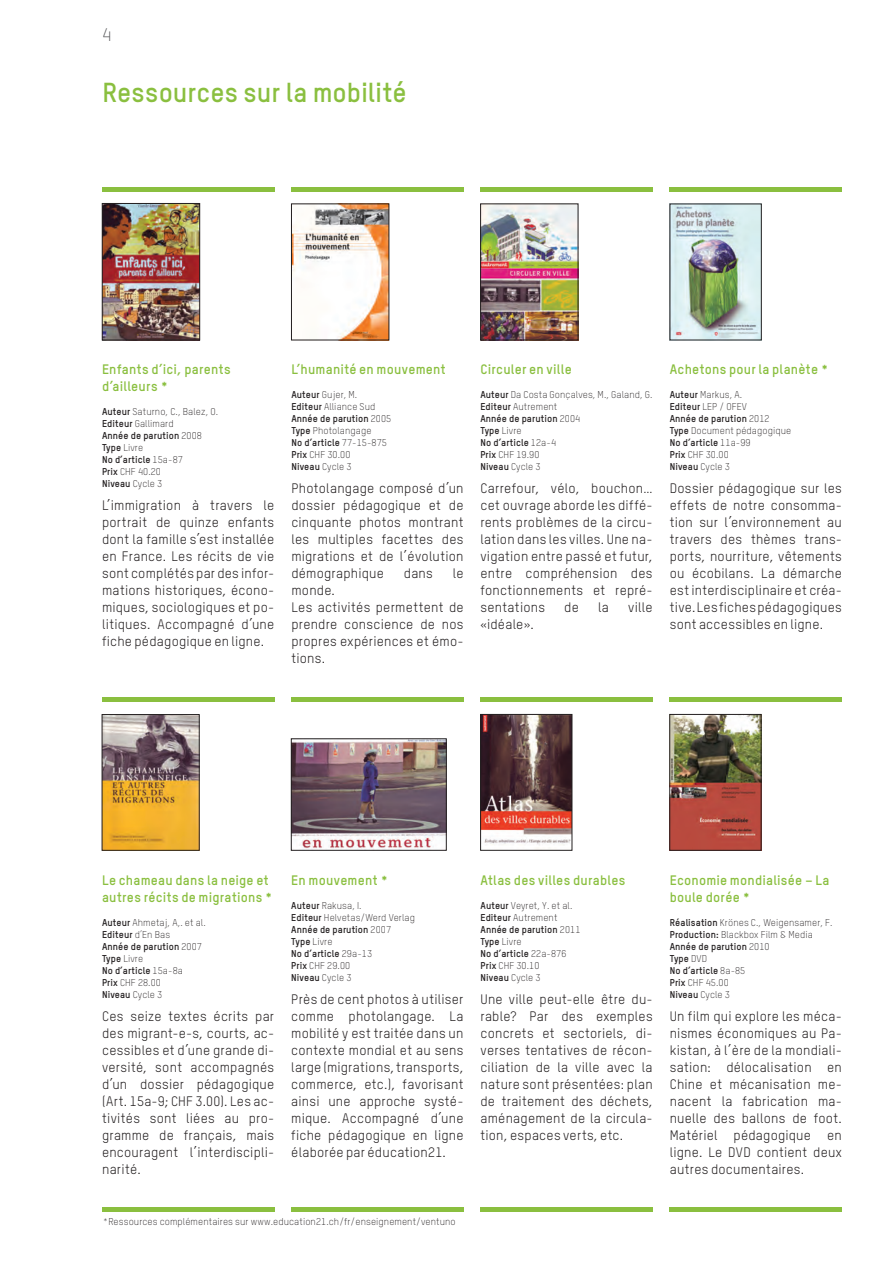
<style>
.page{position:relative;width:893px;height:1263px;background:#fff}
.page>*{position:absolute;margin:0;border:0;box-sizing:border-box;transform-origin:0 0}
.t1{font:700 27px "TSTARPRO";letter-spacing:.005em;color:#8abf3f}
.t2{font:300 18px "TSTARPRO";color:#57585a}
.t3{font:13.5px/17px "TSTARPRO";letter-spacing:.015em;color:#231f20;text-align:justify}
.t4{font:700 13.5px/17px "TSTARPRO";letter-spacing:.015em;color:#8abf3f}
.t5{font:300 9.75px/12px "TSTARPRO";letter-spacing:.01em;color:#231f20}
.t6{font:700 9.75px/12px "TSTARPRO";letter-spacing:.01em;color:#231f20}
.s1{font-weight:700}
.s2{font-weight:300}
</style>
<div class="page">
<img style="left:293px;top:740px;width:151px;height:108px">
<div style="left:291px;top:738px;width:155px;height:112px;border:1px solid #231f20"></div>
<img style="left:293px;top:206px;width:94px;height:132px">
<div style="left:291px;top:204px;width:98px;height:136px;border:1px solid #231f20"></div>
<img style="left:672px;top:206px;width:87px;height:132px">
<img style="left:482px;top:716px;width:88px;height:130px">
<div style="left:480px;top:714px;width:92px;height:136px;border:1px solid #231f20"></div>
<div style="left:291px;top:697px;width:172px;height:5px;background:#8abf3f"></div>
<hr style="left:480px;top:187px;width:173px;height:4px;background:#8abf3f">
<hr style="left:670px;top:187px;width:172px;height:4px;background:#8abf3f">
<hr style="left:480px;top:1208px;width:173px;height:4px;background:#8abf3f">
<hr style="left:670px;top:1208px;width:172px;height:4px;background:#8abf3f">
<img style="left:104px;top:716px;width:93px;height:132px">
<div style="left:102px;top:714px;width:97px;height:136px;border:1px solid #231f20"></div>
<div style="left:102px;top:697px;width:172px;height:5px;background:#8abf3f"></div>
<hr style="left:102px;top:187px;width:172px;height:4px;background:#8abf3f">
<img style="left:104px;top:205px;width:94px;height:133px">
<div style="left:102px;top:203px;width:98px;height:137px;border:1px solid #231f20"></div>
<hr style="left:291px;top:187px;width:172px;height:4px;background:#8abf3f">
<div style="left:480px;top:697px;width:173px;height:5px;background:#8abf3f"></div>
<div style="left:670px;top:697px;width:172px;height:5px;background:#8abf3f"></div>
<img style="left:482px;top:206px;width:94px;height:132px">
<div style="left:480px;top:204px;width:98px;height:136px;border:1px solid #231f20"></div>
<img style="left:671px;top:716px;width:88px;height:132px">
<div style="left:669px;top:714px;width:92px;height:136px;border:1px solid #231f20"></div>
<hr style="left:102px;top:1208px;width:172px;height:4px;background:#8abf3f">
<hr style="left:291px;top:1208px;width:172px;height:4px;background:#8abf3f">
<h2 class="t2" style="left:102px;top:24px;width:11px">4</h2>
<h1 class="t1" style="left:102px;top:75px;width:306px">Ressources sur la mobilité</h1>
<p class="t4" style="left:102px;top:361px;width:130px">Enfants d’ici, parents d’ailleurs *</p>
<p class="t5" style="left:102px;top:406px;width:118px"><span class="s1">Auteur</span> Saturno, C., Balez, O.<br><span class="s1">Editeur</span> Gallimard<br><span class="s1">Année de parution</span> 2008<br><span class="s1">Type</span> Livre<br><span class="s1">No d’article</span> 15a-87<br><span class="s1">Prix</span> CHF 40.20<br><span class="s1">Niveau</span> Cycle 3</p>
<p class="t3" style="left:102px;top:497px;width:174px">L’immigration à travers le portrait de quinze enfants dont la famille s’est installée en France. Les récits de vie sont complétés par des infor&shy;mations historiques, écono&shy;miques, sociologiques et po&shy;litiques. Accompagné d’une fiche pédagogique en ligne.</p>
<p class="t4" style="left:291px;top:361px;width:156px">L’humanité en mouvement</p>
<p class="t5" style="left:291px;top:389px;width:101px"><span class="s1">Auteur</span> Gujer, M.<br><span class="s1">Editeur</span> Alliance Sud<br><span class="s1">Année de parution</span> 2005<br><span class="s1">Type</span> Photolangage<br><span class="s1">No d’article</span> 77-15-875<br><span class="s1">Prix</span> CHF 30.00<br><span class="s1">Niveau</span> Cycle 3</p>
<p class="t3" style="left:291px;top:480px;width:174px">Photolangage composé d’un dossier pédagogique et de cinquante photos montrant les multiples facettes des migrations et de l’évolution démographique</p>
<p class="t3" style="left:404px;top:565px;width:31px">dans</p>
<p class="t3" style="left:453px;top:565px;width:12px">le</p>
<p class="t3" style="left:291px;top:582px;width:174px;text-align:left">monde.<br>Les activités permettent de prendre conscience de nos propres expériences et émo&shy;tions.</p>
<p class="t4" style="left:480px;top:361px;width:93px">Circuler en ville</p>
<p class="t5" style="left:480px;top:389px;width:174px"><span class="s1">Auteur</span> Da Costa Gonçalves, M., Galand, G.<br><span class="s1">Editeur</span> Autrement<br><span class="s1">Année de parution</span> 2004<br><span class="s1">Type</span> Livre<br><span class="s1">No d’article</span> 12a-4<br><span class="s1">Prix</span> CHF 19.90<br><span class="s1">Niveau</span> Cycle 3</p>
<p class="t3" style="left:480px;top:480px;width:174px">Carrefour, vélo, bouchon… cet ouvrage aborde les diffé&shy;rents problèmes de la circu&shy;lation dans les villes. Une na&shy;vigation entre passé et futur, entre compréhension des fonctionnements et repré&shy;sentations</p>
<p class="t3" style="left:564px;top:599px;width:16px">de</p>
<p class="t3" style="left:598px;top:599px;width:12px">la</p>
<p class="t3" style="left:628px;top:599px;width:26px">ville</p>
<p class="t3" style="left:480px;top:616px;width:55px">«idéale».</p>
<p class="t4" style="left:670px;top:361px;width:161px">Achetons pour la planète *</p>
<p class="t5" style="left:670px;top:389px;width:123px"><span class="s1">Auteur</span> Markus, A.<br><span class="s1">Editeur</span> LEP / OFEV<br><span class="s1">Année de parution</span> 2012<br><span class="s1">Type</span> Document pédagogique<br><span class="s1">No d’article</span> 11a-99<br><span class="s1">Prix</span> CHF 30.00<br><span class="s1">Niveau</span> Cycle 3</p>
<p class="t3" style="left:670px;top:480px;width:174px">Dossier pédagogique sur les effets de notre consomma&shy;tion sur l’environnement au travers des thèmes trans&shy;ports, nourriture, vêtements ou écobilans. La démarche est interdisciplinaire et créa&shy;tive. Les fiches pédagogiques sont accessibles en ligne.</p>
<p class="t4" style="left:102px;top:871px;width:172px">Le chameau dans la neige et autres récits de migrations *</p>
<p class="t6" style="left:102px;top:916px;width:105px">Auteur <span class="s2">Ahmetaj, A,. et al.<br></span>Editeur <span class="s2">d’En Bas<br></span>Année de parution <span class="s2">2007<br></span>Type <span class="s2">Livre<br></span>No d’article <span class="s2">15a-8a<br></span>Prix <span class="s2">CHF 28.00<br></span>Niveau <span class="s2">Cycle 3</span></p>
<p class="t3" style="left:102px;top:1007px;width:174px">Ces seize textes écrits par des migrant-e-s, courts, ac&shy;cessibles et d’une grande di&shy;versité, sont accompagnés d’un dossier pédagogique (Art. 15a-9; CHF 3.00). Les ac&shy;tivités sont liées au pro&shy;gramme de français, mais encouragent l’interdiscipli&shy;narité.</p>
<p class="t4" style="left:291px;top:871px;width:99px">En mouvement *</p>
<p class="t5" style="left:291px;top:899px;width:125px"><span class="s1">Auteur</span> Rakusa, I.<br><span class="s1">Editeur</span> Helvetas/Werd Verlag<br><span class="s1">Année de parution</span> 2007<br><span class="s1">Type</span> Livre<br><span class="s1">No d’article</span> 29a-13<br><span class="s1">Prix</span> CHF 29.00<br><span class="s1">Niveau</span> Cycle 3</p>
<p class="t3" style="left:291px;top:990px;width:174px">Près de cent photos à utiliser comme photolangage. La mobilité y est traitée dans un contexte mondial et au sens large (migrations, transports, commerce, etc.), favorisant ainsi une approche systé&shy;mique. Accompagné d’une fiche pédagogique en ligne élaborée par éducation21.</p>
<p class="t5" style="left:103px;top:1215px;width:354px">*Ressources complémentaires sur www.education21.ch/fr/enseignement/ventuno</p>
<p class="t4" style="left:480px;top:871px;width:146px">Atlas des villes durables</p>
<p class="t6" style="left:480px;top:899px;width:101px">Auteur <span class="s2">Veyret, Y. et al.<br></span>Editeur <span class="s2">Autrement<br></span>Année de parution <span class="s2">2011<br></span>Type <span class="s2">Livre<br></span>No d’article <span class="s2">22a-876<br></span>Prix <span class="s2">CHF 30.10<br></span>Niveau <span class="s2">Cycle 3</span></p>
<p class="t3" style="left:480px;top:990px;width:174px">Une ville peut-elle être du&shy;rable? Par des exemples concrets et sectoriels, di&shy;verses tentatives de récon&shy;ciliation de la ville avec la nature sont présentées: plan de traitement des déchets, aménagement de la circula&shy;tion, espaces verts, etc.</p>
<p class="t4" style="left:670px;top:871px;width:161px">Economie mondialisée – La boule dorée *</p>
<p class="t5" style="left:670px;top:916px;width:164px"><span class="s1">Réalisation</span> Krönes C., Weigensamer, F.<br><span class="s1">Production:</span> Blackbox Film &amp; Media<br><span class="s1">Année de parution</span> 2010<br><span class="s1">Type</span> DVD<br><span class="s1">No d’article</span> 8a-85<br><span class="s1">Prix</span> CHF 45.00<br><span class="s1">Niveau</span> Cycle 3</p>
<p class="t3" style="left:670px;top:1007px;width:174px">Un film qui explore les méca&shy;nismes économiques au Pa&shy;kistan, à l’ère de la mondiali&shy;sation: délocalisation en Chine et mécanisation me&shy;nacent la fabrication ma&shy;nuelle des ballons de foot.<br>Matériel pédagogique en ligne. Le DVD contient deux autres documentaires.</p>
</div>
